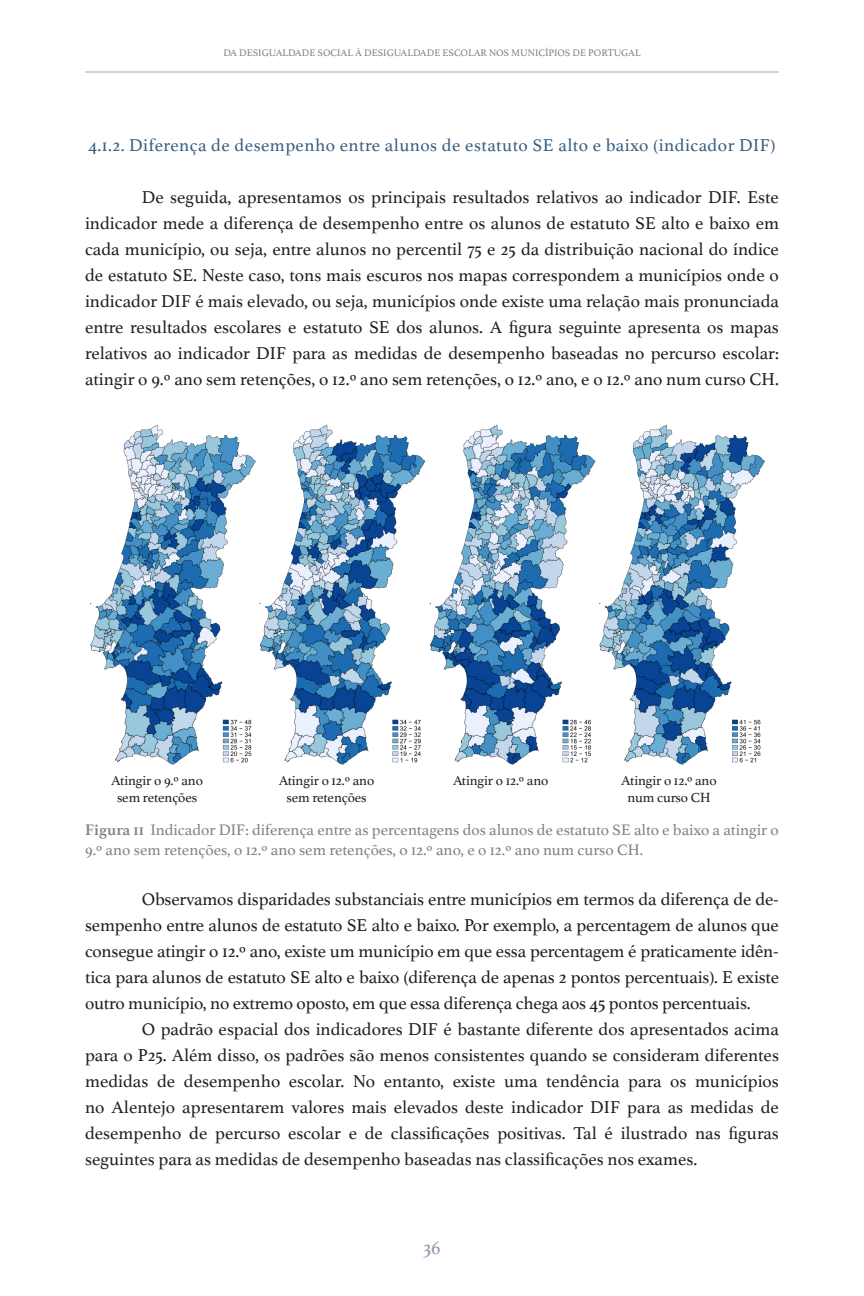
<style>
.page{position:relative;width:864px;height:1296px;background:#fff}
.page>*{position:absolute;margin:0;border:0;box-sizing:border-box;transform-origin:0 0}
.t1{font:20px "Athelas";color:#8f9db4}
.t2{font:18px/26px "Athelas";color:#231f20;text-align:justify}
.t3{font:18px "Athelas";letter-spacing:.025em;color:#396082}
.t4{font:16px/20px "Athelas";color:#808285}
.t5{font:14px/16.8px "Athelas";letter-spacing:-.01em;color:#231f20;text-align:center}
.t6{font:10px "Athelas";color:#808080}
.s1{font-weight:700}
</style>
<div class="page">
<hr style="left:85px;top:72px;width:694px;height:1px;background:#a0acc0">
<img style="left:90px;top:424px;width:675px;height:341px">
<p class="t6" style="left:223px;top:44px;width:419px">DA DESIGUALDADE SOCIAL À DESIGUALDADE ESCOLAR NOS MUNICÍPIOS DE PORTUGAL</p>
<p class="t3" style="left:88px;top:131px;width:689px">4.1.2. Diferença de desempenho entre alunos de estatuto SE alto e baixo (indicador DIF)</p>
<p class="t2" style="left:85px;top:184px;width:696px;text-indent:57px">De seguida, apresentamos os principais resultados relativos ao indicador DIF. Este indicador mede a diferença de desempenho entre os alunos de estatuto SE alto e baixo em cada município, ou seja, entre alunos no percentil 75 e 25 da distribuição nacional do índice de estatuto SE. Neste caso, tons mais escuros nos mapas correspondem a municípios onde o indicador DIF é mais elevado, ou seja, municípios onde existe uma relação mais pronunciada entre resultados escolares e estatuto SE dos alunos. A figura seguinte apresenta os mapas relativos ao indicador DIF para as medidas de desempenho baseadas no percurso escolar: atingir o 9.º ano sem retenções, o 12.º ano sem retenções, o 12.º ano, e o 12.º ano num curso CH.</p>
<p class="t5" style="left:111px;top:772px;width:93px">Atingir o 9.º ano sem retenções</p>
<p class="t5" style="left:279px;top:772px;width:97px">Atingir o 12.º ano sem retenções</p>
<p class="t5" style="left:453px;top:772px;width:97px">Atingir o 12.º ano</p>
<p class="t5" style="left:621px;top:772px;width:97px">Atingir o 12.º ano num curso CH</p>
<p class="t4" style="left:85px;top:819px;width:695px"><span class="s1">Figura 11</span> Indicador DIF: diferença entre as percentagens dos alunos de estatuto SE alto e baixo a atingir o<br>9.º ano sem retenções, o 12.º ano sem retenções, o 12.º ano, e o 12.º ano num curso CH.</p>
<p class="t2" style="left:85px;top:886px;width:696px;text-indent:57px">Observamos disparidades substanciais entre municípios em termos da diferença de de&shy;sempenho entre alunos de estatuto SE alto e baixo. Por exemplo, a percentagem de alunos que consegue atingir o 12.º ano, existe um município em que essa percentagem é praticamente idên&shy;tica para alunos de estatuto SE alto e baixo (diferença de apenas 2 pontos percentuais). E existe outro município, no extremo oposto, em que essa diferença chega aos 45 pontos percentuais.</p>
<p class="t2" style="left:85px;top:1016px;width:695px;text-indent:57px">O padrão espacial dos indicadores DIF é bastante diferente dos apresentados acima para o P25. Além disso, os padrões são menos consistentes quando se consideram diferentes medidas de desempenho escolar. No entanto, existe uma tendência para os municípios no Alentejo apresentarem valores mais elevados deste indicador DIF para as medidas de desempenho de percurso escolar e de classificações positivas. Tal é ilustrado nas figuras seguintes para as medidas de desempenho baseadas nas classificações nos exames.</p>
<p class="t1" style="left:423px;top:1231px;width:19px">36</p>
</div>
